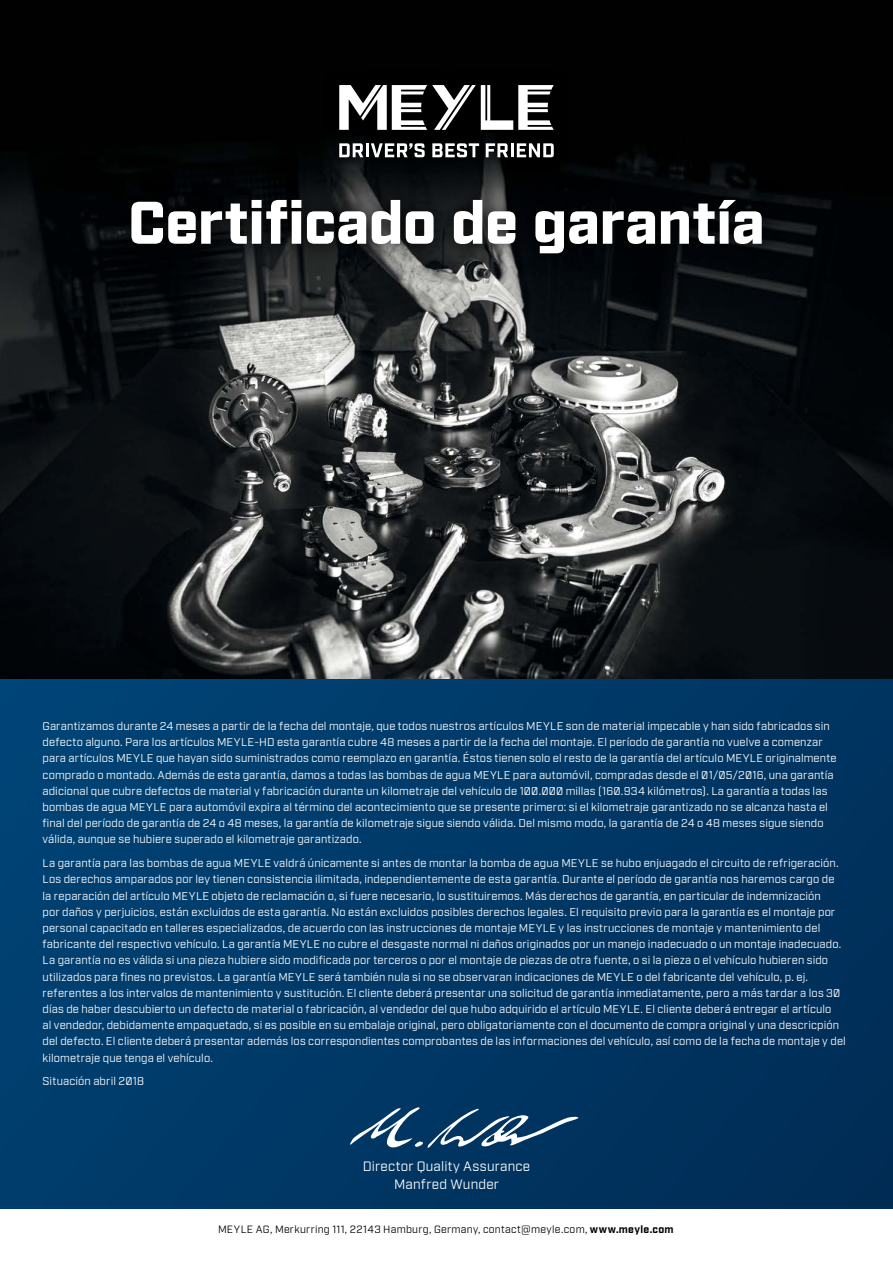
<style>
.page{position:relative;width:893px;height:1263px;background:#fff}
.page>*{position:absolute;margin:0;border:0;box-sizing:border-box;transform-origin:0 0}
.t1{font:900 60px "Industry Meyle";letter-spacing:-.01em;color:#fff}
.t2{font:13.5px/18px "Industry Meyle";letter-spacing:.015em;color:#fff;text-align:center}
.t3{font:11.25px/16.2px "Industry Meyle";letter-spacing:.01em;color:#fff}
.t4{font:10.5px "Industry Meyle";letter-spacing:.03em;color:#000}
.s1{font-weight:700}
</style>
<div class="page">
<img style="left:0;top:0;width:893px;height:679px">
<div style="left:0;top:679px;width:893px;height:541px;background:linear-gradient(to right,#014273,#01315b)"></div>
<svg style="left:112px;top:180px;width:669px;height:93px;background:#0e1113"></svg>
<svg style="left:350px;top:1107px;width:228px;height:43px;background:#2b577c"></svg>
<div style="left:324px;top:69px;width:245px;height:104px;background:#000"></div>
<svg style="left:339px;top:85px;width:215px;height:45px"></svg>
<svg style="left:339px;top:143px;width:24px;height:14px"></svg>
<hr style="left:366px;top:143px;width:3px;height:14px;background:#fff">
<svg style="left:371px;top:143px;width:54px;height:14px"></svg>
<svg style="left:432px;top:143px;width:47px;height:14px"></svg>
<svg style="left:486px;top:143px;width:68px;height:14px"></svg>
<div style="left:0;top:1210px;width:893px;height:53px;background:#fff"></div>
<h1 class="t1" style="left:128px;top:187px;width:638px">Certificado de garantía</h1>
<p class="t3" style="left:43px;top:718px;width:796px">Garantizamos durante 24 meses a partir de la fecha del montaje, que todos nuestros artículos MEYLE son de material impecable y han sido fabricados sin defecto alguno. Para los artículos MEYLE-HD esta garantía cubre 48 meses a partir de la fecha del montaje. El período de garantía no vuelve a comenzar para artículos MEYLE que hayan sido suministrados como reemplazo en garantía. Éstos tienen solo el resto de la garantía del artículo MEYLE originalmente comprado o montado. Además de esta garantía, damos a todas las bombas de agua MEYLE para automóvil, compradas desde el 01/05/2016, una garantía adicional que cubre defectos de material y fabricación durante un kilometraje del vehículo de 100.000 millas (160.934 kilómetros). La garantía a todas las bombas de agua MEYLE para automóvil expira al término del acontecimiento que se presente primero: si el kilometraje garantizado no se alcanza hasta el final del período de garantía de 24 o 48 meses, la garantía de kilometraje sigue siendo válida. Del mismo modo, la garantía de 24 o 48 meses sigue siendo válida, aunque se hubiere superado el kilometraje garantizado.</p>
<p class="t3" style="left:43px;top:855px;width:805px">La garantía para las bombas de agua MEYLE valdrá únicamente si antes de montar la bomba de agua MEYLE se hubo enjuagado el circuito de refrigeración.<br>Los derechos amparados por ley tienen consistencia ilimitada, independientemente de esta garantía. Durante el período de garantía nos haremos cargo de la reparación del artículo MEYLE objeto de reclamación o, si fuere necesario, lo sustituiremos. Más derechos de garantía, en particular de indemnización<br>por daños y perjuicios, están excluidos de esta garantía. No están excluidos posibles derechos legales. El requisito previo para la garantía es el montaje por personal capacitado en talleres especializados, de acuerdo con las instrucciones de montaje MEYLE y las instrucciones de montaje y mantenimiento del fabricante del respectivo vehículo. La garantía MEYLE no cubre el desgaste normal ni daños originados por un manejo inadecuado o un montaje inadecuado.<br>La garantía no es válida si una pieza hubiere sido modificada por terceros o por el montaje de piezas de otra fuente, o si la pieza o el vehículo hubieren sido utilizados para fines no previstos. La garantía MEYLE será también nula si no se observaran indicaciones de MEYLE o del fabricante del vehículo, p. ej. referentes a los intervalos de mantenimiento y sustitución. El cliente deberá presentar una solicitud de garantía inmediatamente, pero a más tardar a los 30 días de haber descubierto un defecto de material o fabricación, al vendedor del que hubo adquirido el artículo MEYLE. El cliente deberá entregar el artículo<br>al vendedor, debidamente empaquetado, si es posible en su embalaje original, pero obligatoriamente con el documento de compra original y una descricpión del defecto. El cliente deberá presentar además los correspondientes comprobantes de las informaciones del vehículo, así como de la fecha de montaje y del kilometraje que tenga el vehículo.</p>
<p class="t3" style="left:43px;top:1073px;width:103px">Situación abril 2018</p>
<p class="t2" style="left:363px;top:1157px;width:169px">Director Quality Assurance<br>Manfred Wunder</p>
<p class="t4" style="left:218px;top:1223px;width:457px">MEYLE AG, Merkurring 111, 22143 Hamburg, Germany, contact@meyle.com, <span class="s1">www.meyle.com</span></p>
</div>
